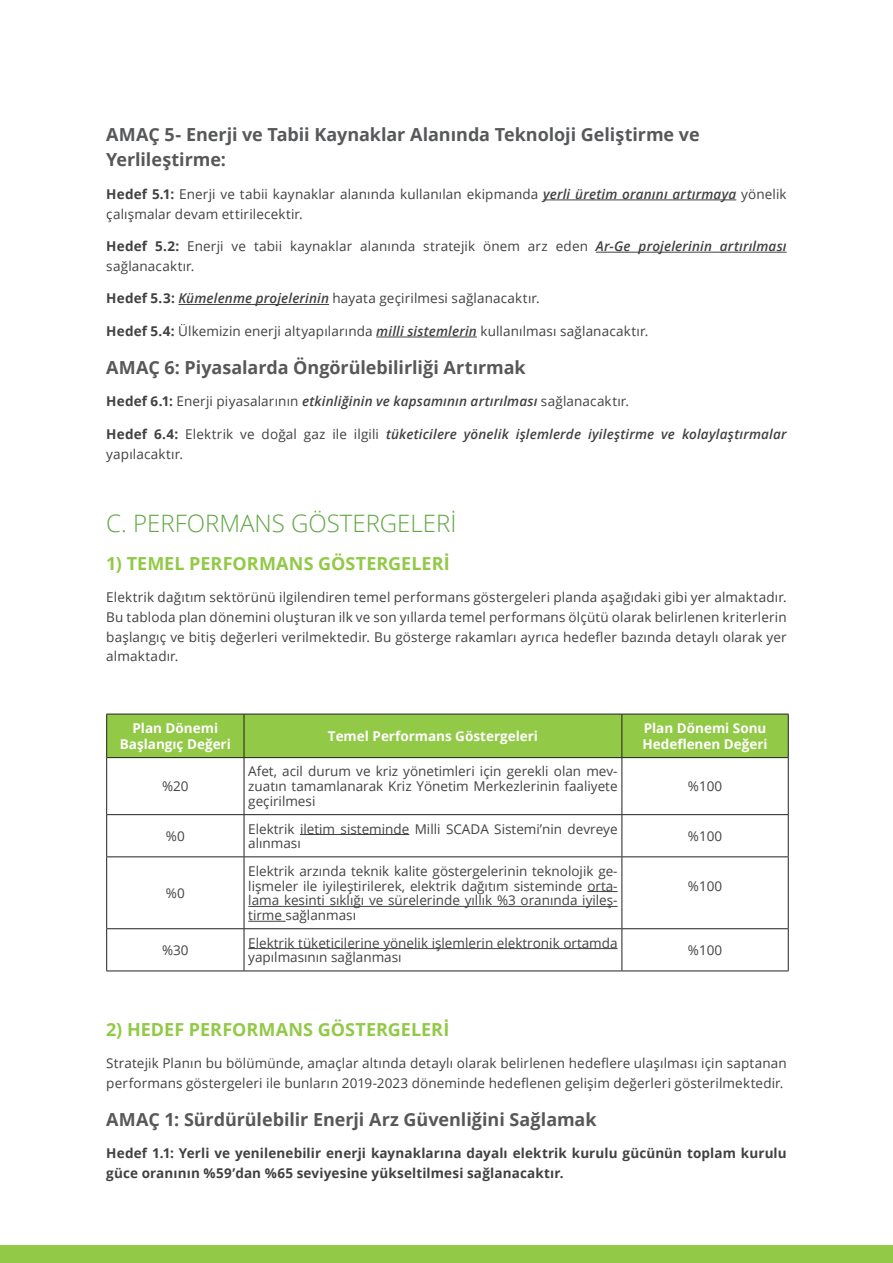
<style>
.page{position:relative;width:893px;height:1263px;background:#fff}
.page>*{position:absolute;margin:0;border:0;box-sizing:border-box;transform-origin:0 0}
.t1{font:300 24px "Open Sans";color:#60a744}
.t2{font:700 18px/25px "Open Sans";letter-spacing:-.005em;color:#57585a}
.t3{font:700 18px "Open Sans";letter-spacing:.005em;color:#92c947}
.t4{font:13.5px/19.8px "Open Sans";letter-spacing:.01em;color:#414042}
.t5{font:13.5px/14.9px "Open Sans";color:#424241;text-align:justify}
.t6{font:italic 600 13.5px/19.8px "Open Sans";letter-spacing:.01em;color:#414042}
.t7{font:700 13.5px/19.8px "Open Sans";letter-spacing:.01em;color:#414042}
.t8{font:700 13.5px/16.2px "Open Sans";color:#fff;text-align:center}
.s1{font-weight:700}
.s2{font-weight:600;font-style:italic}
.s3{font-weight:700;font-style:normal}
.s4{font-weight:400;font-style:normal}
</style>
<div class="page">
<div style="left:0;top:1245px;width:893px;height:18px;background:#92c947"></div>
<hr style="left:543px;top:200px;width:193px;height:1px;background:#414042">
<hr style="left:596px;top:252px;width:191px;height:1px;background:#414042">
<hr style="left:178px;top:304px;width:151px;height:1px;background:#414042">
<hr style="left:376px;top:337px;width:101px;height:1px;background:#414042">
<div style="left:107px;top:715px;width:681px;height:42px;background:#92c947"></div>
<hr style="left:106px;top:714px;width:138px;height:1px;background:#231f20">
<hr style="left:106px;top:714px;width:1px;height:43px;background:#231f20">
<hr style="left:244px;top:714px;width:378px;height:1px;background:#231f20">
<hr style="left:244px;top:714px;width:1px;height:43px;background:#231f20">
<hr style="left:622px;top:714px;width:167px;height:1px;background:#231f20">
<hr style="left:621px;top:714px;width:1px;height:43px;background:#231f20">
<hr style="left:788px;top:714px;width:1px;height:43px;background:#231f20">
<hr style="left:106px;top:757px;width:138px;height:1px;background:#231f20">
<hr style="left:106px;top:758px;width:1px;height:56px;background:#231f20">
<hr style="left:244px;top:757px;width:378px;height:1px;background:#231f20">
<hr style="left:244px;top:758px;width:1px;height:56px;background:#231f20">
<hr style="left:622px;top:757px;width:167px;height:1px;background:#231f20">
<hr style="left:621px;top:758px;width:1px;height:56px;background:#231f20">
<hr style="left:788px;top:758px;width:1px;height:56px;background:#231f20">
<hr style="left:106px;top:814px;width:138px;height:1px;background:#231f20">
<hr style="left:106px;top:815px;width:1px;height:41px;background:#231f20">
<hr style="left:244px;top:814px;width:378px;height:1px;background:#231f20">
<hr style="left:244px;top:815px;width:1px;height:41px;background:#231f20">
<hr style="left:622px;top:814px;width:167px;height:1px;background:#231f20">
<hr style="left:621px;top:815px;width:1px;height:41px;background:#231f20">
<hr style="left:788px;top:815px;width:1px;height:41px;background:#231f20">
<hr style="left:106px;top:856px;width:138px;height:1px;background:#231f20">
<hr style="left:106px;top:857px;width:1px;height:71px;background:#231f20">
<hr style="left:244px;top:856px;width:378px;height:1px;background:#231f20">
<hr style="left:244px;top:857px;width:1px;height:71px;background:#231f20">
<hr style="left:622px;top:856px;width:167px;height:1px;background:#231f20">
<hr style="left:621px;top:857px;width:1px;height:71px;background:#231f20">
<hr style="left:788px;top:857px;width:1px;height:71px;background:#231f20">
<hr style="left:106px;top:928px;width:138px;height:1px;background:#231f20">
<hr style="left:106px;top:929px;width:1px;height:41px;background:#231f20">
<hr style="left:244px;top:928px;width:378px;height:1px;background:#231f20">
<hr style="left:244px;top:929px;width:1px;height:41px;background:#231f20">
<hr style="left:622px;top:928px;width:167px;height:1px;background:#231f20">
<hr style="left:621px;top:929px;width:1px;height:41px;background:#231f20">
<hr style="left:788px;top:929px;width:1px;height:41px;background:#231f20">
<hr style="left:106px;top:970px;width:138px;height:1px;background:#231f20">
<hr style="left:244px;top:970px;width:378px;height:1px;background:#231f20">
<hr style="left:622px;top:970px;width:167px;height:1px;background:#231f20">
<hr style="left:300px;top:834px;width:109px;height:1px;background:#424241">
<hr style="left:587px;top:891px;width:31px;height:1px;background:#424241">
<hr style="left:248px;top:906px;width:370px;height:1px;background:#424241">
<hr style="left:248px;top:921px;width:38px;height:1px;background:#424241">
<hr style="left:248px;top:948px;width:370px;height:1px;background:#424241">
<h2 class="t2" style="left:106px;top:122px;width:595px">AMAÇ 5- Enerji ve Tabii Kaynaklar Alanında Teknoloji Geliştirme ve<br>Yerlileştirme:</h2>
<p class="t4" style="left:106px;top:184px;width:682px"><span class="s1">Hedef 5.1:</span> Enerji ve tabii kaynaklar alanında kullanılan ekipmanda <span class="s2">yerli üretim oranını artırmaya</span> yönelik çalışmalar devam ettirilecektir.</p>
<p class="t4" style="left:106px;top:236px;width:682px"><span class="s1">Hedef 5.2:</span> Enerji ve tabii kaynaklar alanında stratejik önem arz eden <span class="s2">Ar-Ge projelerinin artırılması </span>sağlanacaktır.</p>
<p class="t4" style="left:106px;top:288px;width:435px"><span class="s1">Hedef 5.3:</span> <span class="s2">Kümelenme projelerinin</span> hayata geçirilmesi sağlanacaktır.</p>
<p class="t4" style="left:106px;top:321px;width:543px"><span class="s1">Hedef 5.4:</span> Ülkemizin enerji altyapılarında <span class="s2">milli sistemlerin</span> kullanılması sağlanacaktır.</p>
<h2 class="t2" style="left:106px;top:354px;width:421px">AMAÇ 6: Piyasalarda Öngörülebilirliği Artırmak</h2>
<p class="t6" style="left:106px;top:391px;width:524px"><span class="s3">Hedef 6.1:</span> <span class="s4">Enerji piyasalarının</span> etkinliğinin ve kapsamının artırılması <span class="s4">sağlanacaktır.</span></p>
<p class="t6" style="left:106px;top:424px;width:682px"><span class="s3">Hedef 6.4:</span> <span class="s4">Elektrik ve doğal gaz ile ilgili</span> tüketicilere yönelik işlemlerde iyileştirme ve kolaylaştırmalar <span class="s4">yapılacaktır.</span></p>
<h1 class="t1" style="left:106px;top:507px;width:352px">C. PERFORMANS GÖSTERGELERİ</h1>
<h2 class="t3" style="left:106px;top:550px;width:345px">1) TEMEL PERFORMANS GÖSTERGELERİ</h2>
<p class="t4" style="left:106px;top:587px;width:682px;text-align:justify">Elektrik dağıtım sektörünü ilgilendiren temel performans göstergeleri planda aşağıdaki gibi yer almaktadır.<br>Bu tabloda plan dönemini oluşturan ilk ve son yıllarda temel performans ölçütü olarak belirlenen kriterlerin başlangıç ve bitiş değerleri verilmektedir. Bu gösterge rakamları ayrıca hedefler bazında detaylı olarak yer almaktadır.</p>
<p class="t8" style="left:120px;top:719px;width:113px">Plan Dönemi<br>Başlangıç Değeri</p>
<p class="t8" style="left:328px;top:728px;width:212px">Temel Performans Göstergeleri</p>
<p class="t8" style="left:642px;top:719px;width:127px;text-align:left">Plan Dönemi Sonu<br>Hedeflenen Değeri</p>
<p class="t5" style="left:162px;top:779px;width:28px">%20</p>
<p class="t5" style="left:248px;top:764px;width:371px">Afet, acil durum ve kriz yönetimleri için gerekli olan mev&shy;zuatın tamamlanarak Kriz Yönetim Merkezlerinin faaliyete geçirilmesi</p>
<p class="t5" style="left:688px;top:779px;width:36px">%100</p>
<p class="t5" style="left:166px;top:828px;width:20px">%0</p>
<p class="t5" style="left:248px;top:821px;width:371px">Elektrik iletim sisteminde Milli SCADA Sistemi’nin devreye alınması</p>
<p class="t5" style="left:688px;top:828px;width:36px">%100</p>
<p class="t5" style="left:166px;top:885px;width:20px">%0</p>
<p class="t5" style="left:248px;top:863px;width:371px">Elektrik arzında teknik kalite göstergelerinin teknolojik ge&shy;lişmeler ile iyileştirilerek, elektrik dağıtım sisteminde orta&shy;lama kesinti sıklığı ve sürelerinde yıllık %3 oranında iyileş&shy;tirme sağlanması</p>
<p class="t5" style="left:688px;top:878px;width:36px">%100</p>
<p class="t5" style="left:162px;top:942px;width:28px">%30</p>
<p class="t5" style="left:248px;top:935px;width:371px">Elektrik tüketicilerine yönelik işlemlerin elektronik ortamda yapılmasının sağlanması</p>
<p class="t5" style="left:688px;top:942px;width:36px">%100</p>
<h2 class="t3" style="left:106px;top:1016px;width:345px">2) HEDEF PERFORMANS GÖSTERGELERİ</h2>
<p class="t4" style="left:106px;top:1053px;width:682px">Stratejik Planın bu bölümünde, amaçlar altında detaylı olarak belirlenen hedeflere ulaşılması için saptanan performans göstergeleri ile bunların 2019-2023 döneminde hedeflenen gelişim değerleri gösterilmektedir.</p>
<h2 class="t2" style="left:106px;top:1106px;width:492px">AMAÇ 1: Sürdürülebilir Enerji Arz Güvenliğini Sağlamak</h2>
<p class="t7" style="left:106px;top:1143px;width:682px">Hedef 1.1: Yerli ve yenilenebilir enerji kaynaklarına dayalı elektrik kurulu gücünün toplam kurulu güce oranının %59’dan %65 seviyesine yükseltilmesi sağlanacaktır.</p>
</div>
